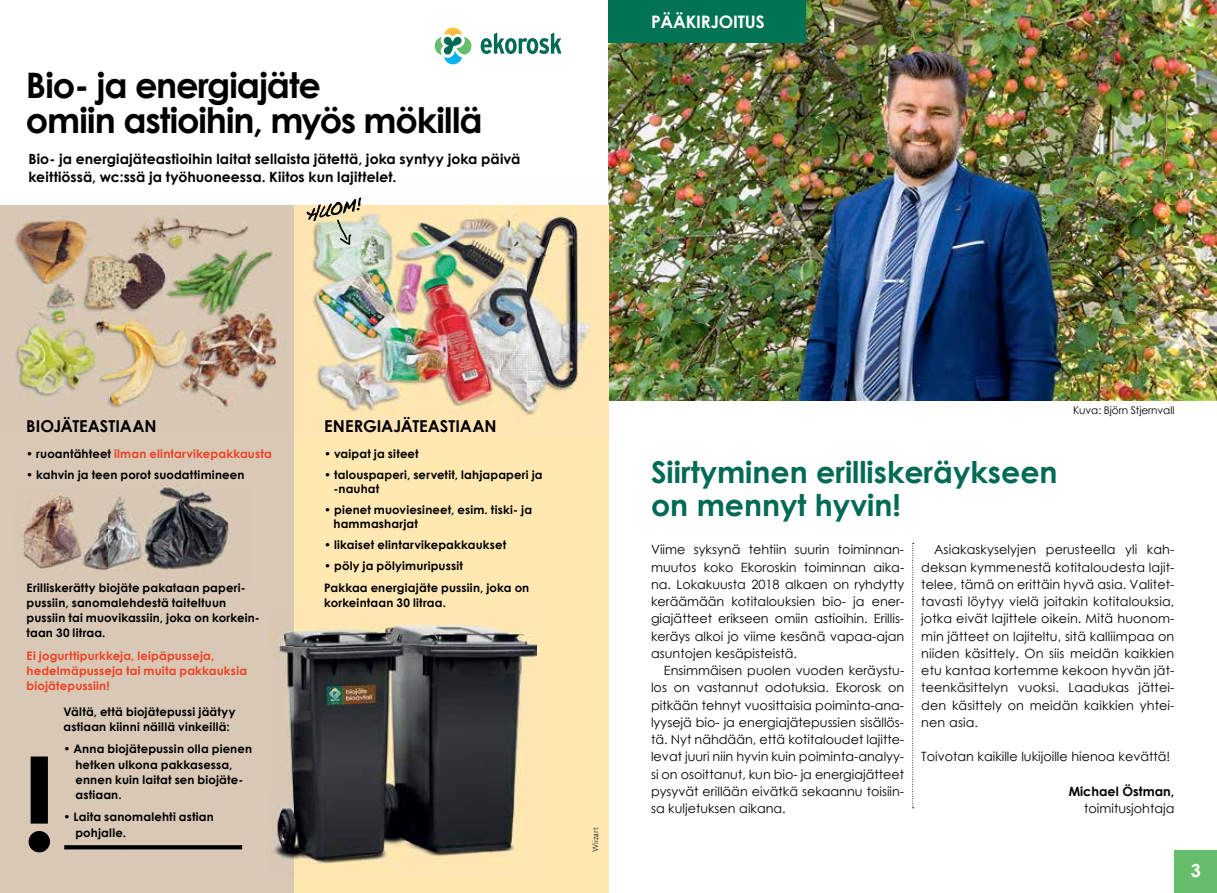
<style>
.page{position:relative;width:1217px;height:893px;background:#fff}
.page>*{position:absolute;margin:0;border:0;box-sizing:border-box;transform-origin:0 0}
.t1{font:700 35.1px/35.2px "Century Gothic";letter-spacing:-.03em;color:#000}
.t2{font:700 30px/33px "Century Gothic";color:#006a55}
.t3{font:700 18px "Century Gothic";color:#fff}
.t4{font:700 17.25px "Century Gothic";letter-spacing:-.01em;color:#fff}
.t5{font:700 16.35px "Century Gothic";color:#000}
.t6{font:700 14.1px/17.5px "Century Gothic";letter-spacing:.005em;color:#000}
.t7{font:12.75px/17.2px "Century Gothic";color:#000;text-align:justify}
.t8{font:700 12.75px "Century Gothic";color:#000}
.t9{font:700 11.7px/15.3px "Century Gothic";letter-spacing:.015em;color:#000}
.t10{font:700 11.7px/15.3px "Century Gothic";letter-spacing:.015em;color:#ef4123}
.t11{font:10.5px "Century Gothic";letter-spacing:-.01em;color:#000}
.t12{font:9px "Cronos Pro Lt Capt";letter-spacing:.005em;color:#000}
.s1{color:#000}
</style>
<div class="page">
<div style="left:1174px;top:850px;width:42px;height:43px;background:#66be6c"></div>
<img style="left:608px;top:0;width:608px;height:401px">
<div style="left:608px;top:0;width:198px;height:43px;background:#007355"></div>
<svg style="left:912px;top:543px;width:1px;height:265px"></svg>
<div style="left:293px;top:206px;width:315px;height:687px;background:#ffe8b2"></div>
<div style="left:0;top:205px;width:293px;height:688px;background:#d8c8b5"></div>
<img style="left:269px;top:607px;width:267px;height:270px">
<img style="left:10px;top:217px;width:267px;height:191px">
<img style="left:293px;top:197px;width:315px;height:239px">
<svg style="left:434px;top:27px;width:38px;height:38px"></svg>
<svg style="left:480px;top:33px;width:81px;height:21px"></svg>
<svg style="left:29px;top:756px;width:21px;height:96px"></svg>
<svg style="left:64px;top:845px;width:178px;height:4px"></svg>
<svg style="left:306px;top:197px;width:55px;height:49px"></svg>
<img style="left:22px;top:484px;width:208px;height:86px">
<h1 class="t1" style="left:26px;top:66px;width:458px">Bio- ja energiajäte<br>omiin astioihin, myös mökillä</h1>
<p class="t6" style="left:28px;top:150px;width:493px">Bio- ja energiajäteastioihin laitat sellaista jätettä, joka syntyy joka päivä keittiössä, wc:ssä a t öhuoneessa. Kiitos kun lajittelet.</p>
<p class="t6" style="left:149px;top:167px;width:5px">j</p>
<p class="t6" style="left:170px;top:167px;width:10px">y</p>
<h3 class="t4" style="left:651px;top:8px;width:115px">PÄÄKIRJOITUS</h3>
<p class="t5" style="left:26px;top:416px;width:132px">BIOJÄTEASTIAAN</p>
<p class="t5" style="left:324px;top:416px;width:174px">ENERGIAJÄTEASTIAAN</p>
<p class="t9" style="left:324px;top:445px;width:96px">• vaipat ja siteet</p>
<p class="t9" style="left:333px;top:467px;width:210px;line-height:14.1px;text-indent:-9px">• talouspaperi, servetit, lahjapaperi ja -nauhat</p>
<p class="t9" style="left:333px;top:502px;width:200px;line-height:14.1px;text-indent:-9px">• pienet muoviesineet, esim. tiski- ja hammas harjat</p>
<p class="t9" style="left:324px;top:537px;width:184px">• likaiset elintarvikepakkaukset</p>
<p class="t9" style="left:324px;top:554px;width:207px;line-height:22.2px">• pöly ja pölyimuripussit<br>Pakkaa energiajäte pussiin, joka on</p>
<p class="t9" style="left:324px;top:595px;width:123px">korkeintaan 30 litraa.</p>
<p class="t10" style="left:26px;top:445px;width:247px"><span class="s1">• ruoantähteet</span> ilman elintarvikepakkausta</p>
<p class="t9" style="left:26px;top:466px;width:220px">• kahvin ja teen porot suodattimineen</p>
<p class="t9" style="left:27px;top:580px;width:235px">E illi k ätt bi jäte pa a aan paper - pussiin, sanomalehdestä taiteltuun pussiin tai muovikassiin, joka on korkein&shy;taan 30 litraa.</p>
<p class="t10" style="left:27px;top:647px;width:222px">Ei jogurttipurkkeja, leipäpusseja, hedelmäpusseja tai muita pakkauksia biojätepussiin!</p>
<p class="t9" style="left:158px;top:580px;width:20px">k t</p>
<p class="t9" style="left:238px;top:580px;width:4px">i</p>
<p class="t9" style="left:33px;top:580px;width:41px">r ser</p>
<p class="t9" style="left:89px;top:580px;width:30px">y o</p>
<p class="t9" style="left:63px;top:704px;width:173px">Vältä, että biojätepussi jäätyy astiaan kiinni näillä vinkeillä:</p>
<p class="t9" style="left:75px;top:741px;width:178px;text-indent:-12px">• Anna biojätepussin olla pienen hetken ulkona pakkasessa, ennen kuin laitat sen biojäte&shy;astiaan.</p>
<p class="t9" style="left:75px;top:809px;width:140px;text-indent:-12px">• Laita sanomalehti astian pohjalle.</p>
<p class="t12" style="left:590px;top:852px;width:27px;rotate:-90deg">Wiizart</p>
<h2 class="t2" style="left:651px;top:454px;width:408px">Siirtyminen erilliskeräykseen on mennyt hyvin!</h2>
<p class="t11" style="left:1072px;top:403px;width:103px">Kuva: Björn Stjernvall</p>
<p class="t7" style="left:651px;top:541px;width:255px">Viime syksynä tehtiin suurin toiminnan&shy;muutos koko Ekoroskin toiminnan aika&shy;na. Lokakuusta 2018 alkaen on ryhdytty keräämään kotitalouksien bio- ja ener&shy;giajätteet erikseen omiin astioihin. Erillis&shy;keräys alkoi jo viime kesänä vapaa-ajan asuntojen kesäpisteistä.</p>
<p class="t7" style="left:651px;top:662px;width:255px;text-indent:13px">Ensimmäisen puolen vuoden keräystu&shy;los on vastannut odotuksia. Ekorosk on pitkään tehnyt vuosittaisia poiminta-ana&shy;lyysejä bio- ja energiajätepussien sisällös&shy;tä. Nyt nähdään, että kotitaloudet lajitte&shy;levat juuri niin hyvin kuin poiminta-analyy&shy;si on osoittanut, kun bio- ja energiajätteet pysyvät erillään eivätkä sekaannu toisiin&shy;sa kuljetuksen aikana.</p>
<p class="t7" style="left:921px;top:541px;width:255px;text-indent:13px">Asiakaskyselyjen perusteella yli kah&shy;deksan kymmenestä kotitaloudesta lajit&shy;telee, tämä on erittäin hyvä asia. Valitet&shy;tavasti löytyy vielä joitakin kotitalouksia, jotka eivät lajittele oikein. Mitä huonom&shy;min jätteet on lajiteltu, sitä kalliimpaa on niiden käsittely. On siis meidän kaikkien etu kantaa kortemme kekoon hyvän jät&shy;teenkäsittelyn vuoksi. Laadukas jättei&shy;den käsittely on meidän kaikkien yhtei&shy;nen asia.</p>
<p class="t7" style="left:921px;top:748px;width:250px">Toivotan kaikille lukijoille hienoa kevättä!</p>
<p class="t8" style="left:1068px;top:781px;width:107px">Michael Östman,</p>
<p class="t7" style="left:1083px;top:800px;width:92px">toimitusjohtaja</p>
<h3 class="t3" style="left:1190px;top:856px;width:12px">3</h3>
</div>
